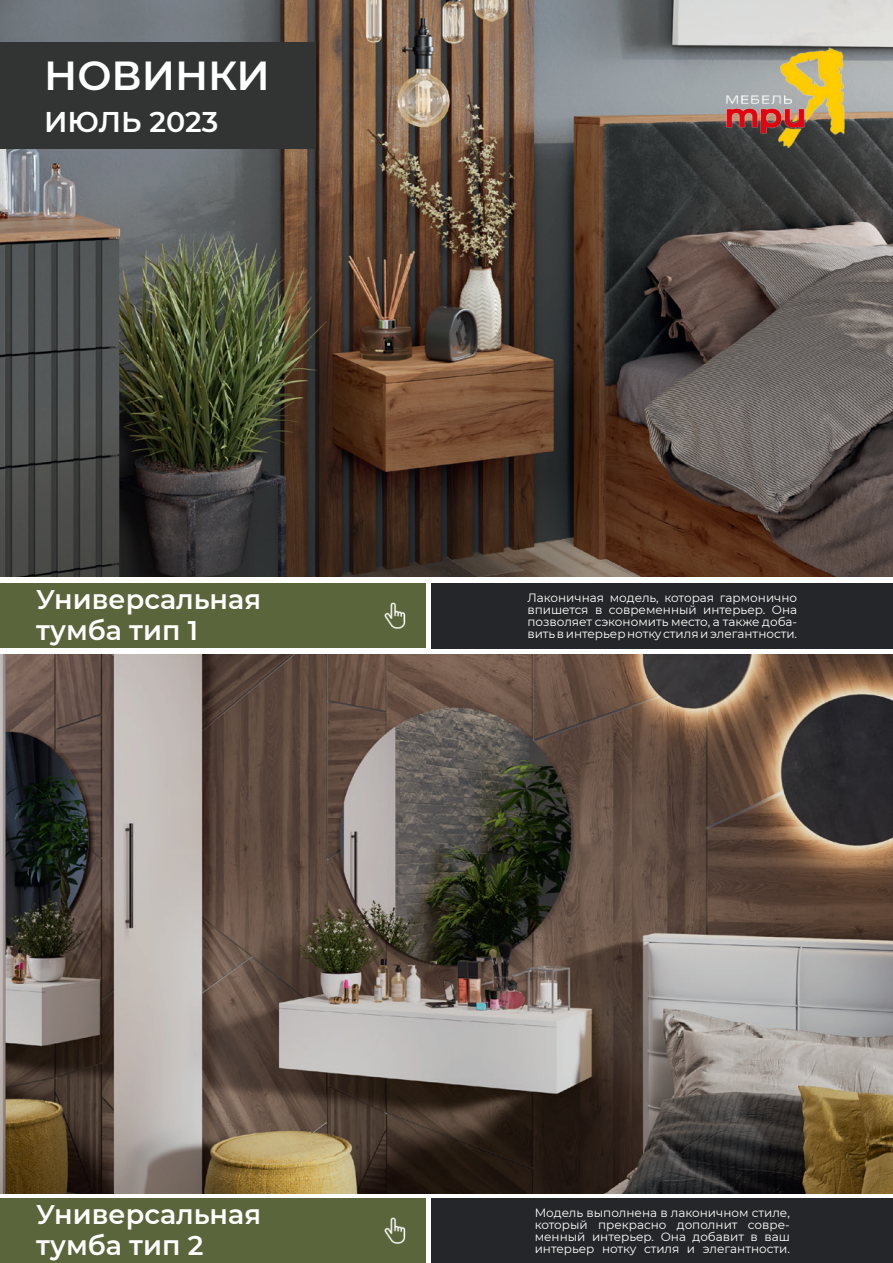
<style>
.page{position:relative;width:893px;height:1263px;background:#fff}
.page>*{position:absolute;margin:0;border:0;box-sizing:border-box;transform-origin:0 0}
.t1{font:600 40.5px "Montserrat";color:#fff}
.t2{font:600 28.5px "Montserrat";color:#fff}
.имя{font:600 27px "Montserrat";color:#fff}
.описание{font:12px/12px "Montserrat";color:#fff;text-align:justify}
</style>
<div class="page">
<img style="left:0;top:0;width:893px;height:576px">
<div style="left:432px;top:584px;width:461px;height:65px;background:#252629"></div>
<div style="left:432px;top:1198px;width:461px;height:65px;background:#252629"></div>
<div style="left:0;top:43px;width:316px;height:106px;background:#323333"></div>
<img style="left:722px;top:44px;width:128px;height:105px">
<div style="left:0;top:584px;width:425px;height:64px;background:#5b653c"></div>
<div style="left:0;top:1198px;width:425px;height:65px;background:#5b653c"></div>
<img style="left:384px;top:602px;width:22px;height:27px">
<img style="left:384px;top:1217px;width:22px;height:27px">
<img style="left:0;top:655px;width:893px;height:539px">
<p class="t1" style="left:44px;top:47px;width:227px">НОВИНКИ</p>
<p class="t2" style="left:44px;top:101px;width:176px">ИЮЛЬ 2023</p>
<p class="имя" style="left:36px;top:580px;width:226px">Универсальная</p>
<p class="имя" style="left:36px;top:612px;width:164px">тумба тип 1</p>
<p class="имя" style="left:36px;top:1195px;width:226px">Универсальная</p>
<p class="имя" style="left:36px;top:1226px;width:169px">тумба тип 2</p>
<p class="описание" style="left:527px;top:591px;width:271px">Лаконичная модель, которая гармонично впишется в современный интерьер. Она позволяет сэкономить место, а также доба&shy;вить в интерьер нотку стиля и элегантности.</p>
<p class="описание" style="left:535px;top:1206px;width:257px">Модель выполнена в лаконичном стиле, который прекрасно дополнит совре&shy;менный интерьер. Она добавит в ваш интерьер нотку стиля и элегантности.</p>
</div>
